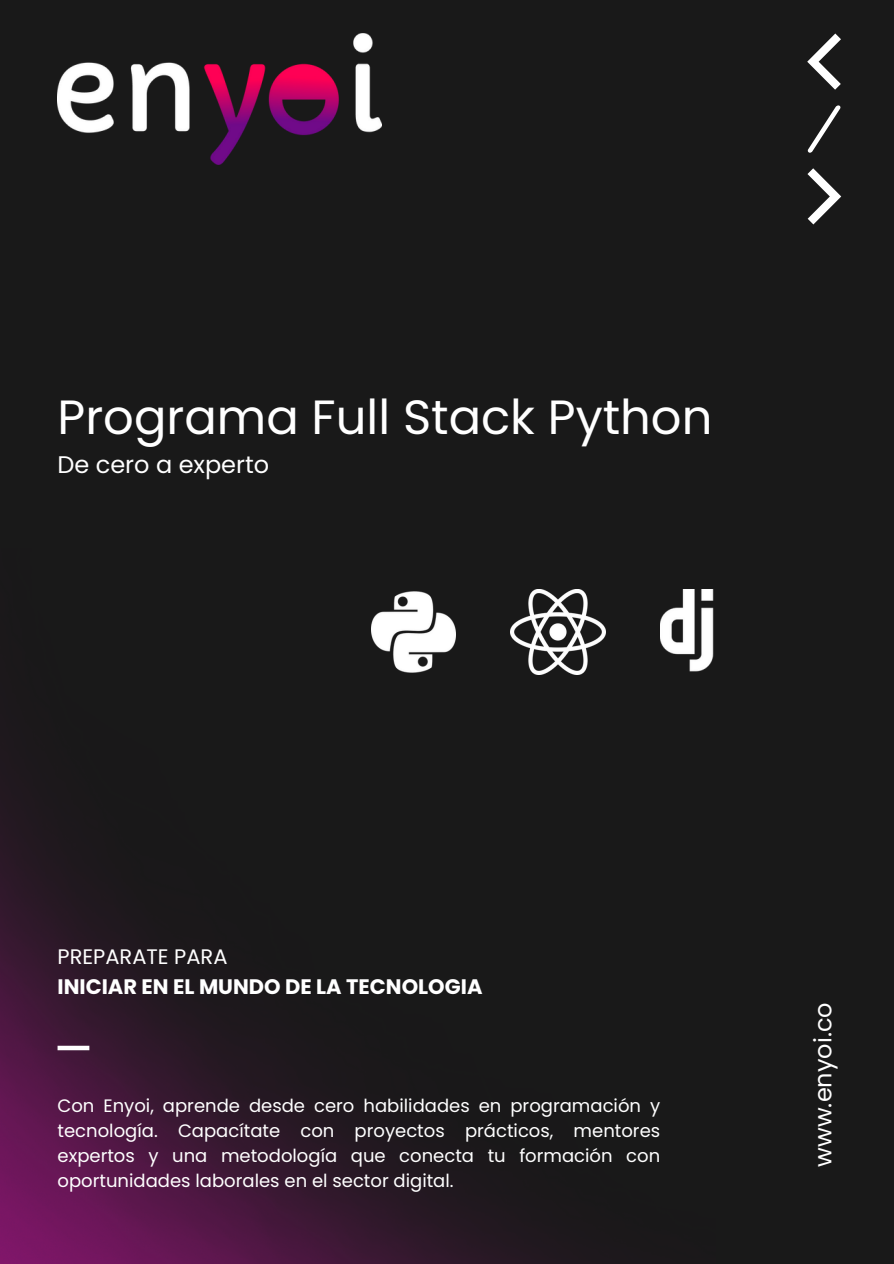
<style>
.page{position:relative;width:894px;height:1264px;background:#fff}
.page>*{position:absolute;margin:0;border:0;box-sizing:border-box;transform-origin:0 0}
.t1{font:48px "Poppins";color:#fff}
.t2{font:24px "Poppins";color:#fff}
.t3{font:700 21px "Poppins";color:#fff}
.t4{font:21px "Poppins";color:#fff}
.t5{font:18px/24.8px "Poppins";color:#fff;text-align:justify}
</style>
<div class="page">
<div style="left:0;top:0;width:893px;height:1263px;background:#191919"></div>
<img style="left:0;top:627px;width:606px;height:636px">
<div style="left:58px;top:1045px;width:31px;height:5px;background:#fff"></div>
<img style="left:58px;top:33px;width:324px;height:131px">
<svg style="left:807px;top:34px;width:33px;height:56px"></svg>
<svg style="left:807px;top:168px;width:33px;height:56px"></svg>
<svg style="left:807px;top:105px;width:33px;height:48px"></svg>
<img style="left:371px;top:591px;width:84px;height:83px">
<img style="left:660px;top:589px;width:54px;height:83px">
<img style="left:510px;top:589px;width:95px;height:85px">
<p class="t1" style="left:58px;top:384px;width:656px">Programa Full Stack Python</p>
<h1 class="t2" style="left:58px;top:448px;width:213px">De cero a experto</h1>
<p class="t4" style="left:58px;top:941px;width:171px">PREPARATE PARA</p>
<p class="t3" style="left:58px;top:972px;width:426px">INICIAR EN EL MUNDO DE LA TECNOLOGIA</p>
<p class="t5" style="left:58px;top:1093px;width:604px">Con Enyoi, aprende desde cero habilidades en programación y tecnología. Capacítate con proyectos prácticos, mentores expertos y una metodología que conecta tu formación con oportunidades laborales en el sector digital.</p>
<h2 class="t2" style="left:806px;top:1166px;width:166px;rotate:-90deg">www.enyoi.co</h2>
</div>
